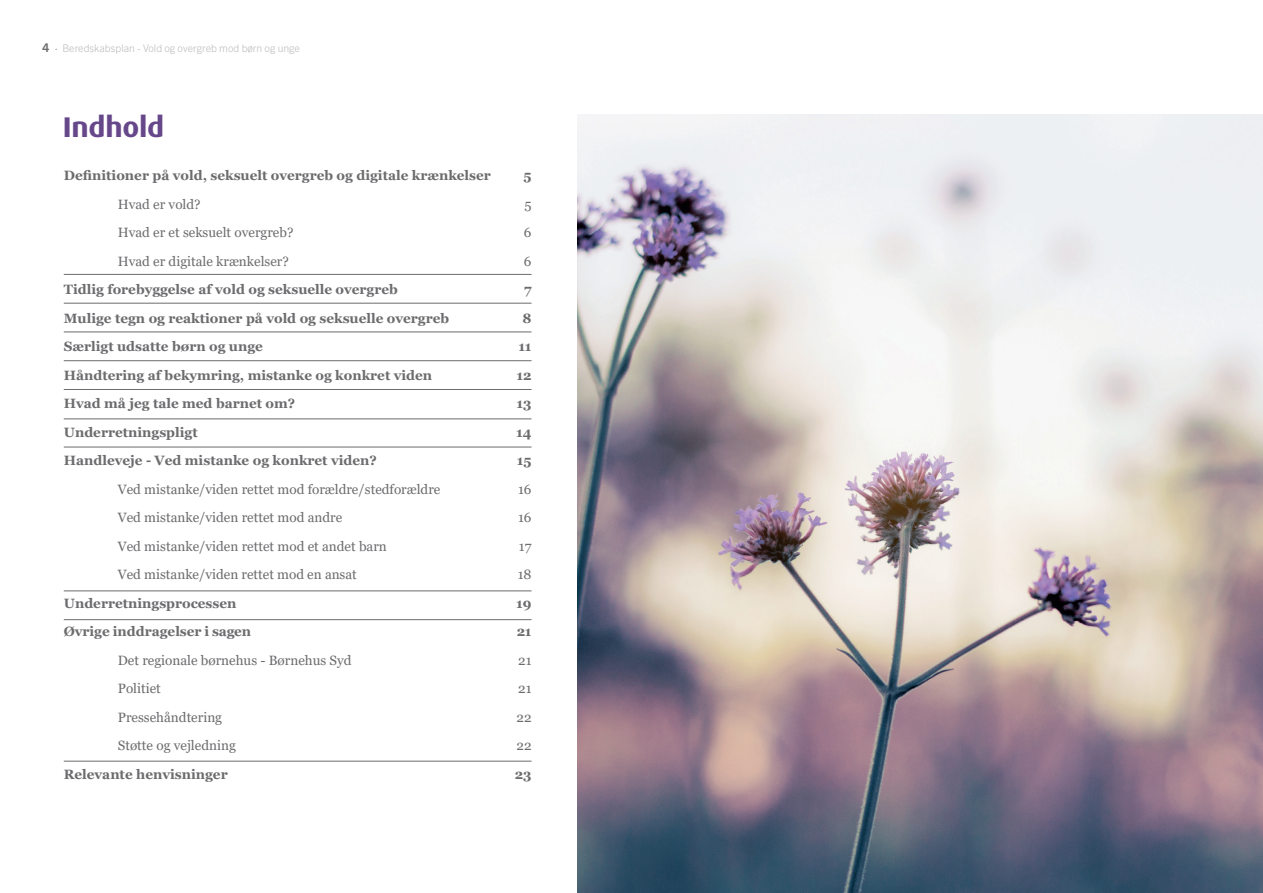
<style>
.page{position:relative;width:1263px;height:893px;background:#fff}
.page>*{position:absolute;margin:0;border:0;box-sizing:border-box;transform-origin:0 0}
.t1{font:700 28.5px "Dax Pro";letter-spacing:-.01em;color:#66488a;scale:1.05 1}
.t2{font:700 13.5px "Georgia";color:#6c6c6f}
.t3{font:13.5px "Georgia";color:#6c6c6f}
.t4{font:300 10.5px "Trade Gothic Next LT Pro";color:#babbbe}
.s1{font-weight:700;font-size:12px;color:#6c6c6f}
.s2{color:#6c6c6f}
</style>
<div class="page">
<img style="left:578px;top:115px;width:685px;height:778px">
<hr style="left:64px;top:418px;width:467px;height:1px;background:#6c6c6f">
<hr style="left:64px;top:274px;width:467px;height:1px;background:#6c6c6f">
<hr style="left:64px;top:303px;width:467px;height:1px;background:#6c6c6f">
<hr style="left:64px;top:332px;width:467px;height:1px;background:#6c6c6f">
<hr style="left:64px;top:360px;width:467px;height:1px;background:#6c6c6f">
<hr style="left:64px;top:389px;width:467px;height:1px;background:#6c6c6f">
<hr style="left:64px;top:447px;width:467px;height:1px;background:#6c6c6f">
<hr style="left:64px;top:590px;width:467px;height:1px;background:#6c6c6f">
<hr style="left:64px;top:619px;width:467px;height:1px;background:#6c6c6f">
<hr style="left:64px;top:761px;width:467px;height:1px;background:#6c6c6f">
<p class="t4" style="left:43px;top:41px;width:259px"><span class="s1">4</span> <span class="s2">·</span> Beredskabsplan - Vold og overgreb mod børn og unge</p>
<h1 class="t1" style="left:63px;top:109px;width:98px">Indhold</h1>
<p class="t2" style="left:64px;top:167px;width:429px">Definitioner på vold, seksuelt overgreb og digitale krænkelser</p>
<p class="t2" style="left:523px;top:167px;width:10px">5</p>
<p class="t3" style="left:118px;top:196px;width:84px">Hvad er vold?</p>
<p class="t3" style="left:524px;top:196px;width:9px">5</p>
<p class="t3" style="left:118px;top:224px;width:177px">Hvad er et seksuelt overgreb?</p>
<p class="t3" style="left:524px;top:224px;width:9px">6</p>
<p class="t3" style="left:118px;top:253px;width:173px">Hvad er digitale krænkelser?</p>
<p class="t3" style="left:524px;top:253px;width:9px">6</p>
<p class="t2" style="left:64px;top:281px;width:336px">Tidlig forebyggelse af vold og seksuelle overgreb</p>
<p class="t2" style="left:524px;top:281px;width:9px">7</p>
<p class="t2" style="left:64px;top:309px;width:387px">Mulige tegn og reaktioner på vold og seksuelle overgreb</p>
<p class="t2" style="left:522px;top:309px;width:11px">8</p>
<p class="t2" style="left:64px;top:338px;width:201px">Særligt udsatte børn og unge</p>
<p class="t2" style="left:518px;top:338px;width:15px">11</p>
<p class="t2" style="left:64px;top:366px;width:370px">Håndtering af bekymring, mistanke og konkret viden</p>
<p class="t2" style="left:516px;top:366px;width:17px">12</p>
<p class="t2" style="left:64px;top:395px;width:233px">Hvad må jeg tale med barnet om?</p>
<p class="t2" style="left:516px;top:395px;width:17px">13</p>
<p class="t2" style="left:64px;top:423px;width:135px">Underretningspligt</p>
<p class="t2" style="left:516px;top:423px;width:17px">14</p>
<p class="t2" style="left:64px;top:452px;width:315px">Handleveje - Ved mistanke og konkret viden?</p>
<p class="t2" style="left:517px;top:452px;width:16px">15</p>
<p class="t3" style="left:118px;top:481px;width:324px">Ved mistanke/viden rettet mod forældre/stedforældre</p>
<p class="t3" style="left:518px;top:481px;width:15px">16</p>
<p class="t3" style="left:118px;top:509px;width:226px">Ved mistanke/viden rettet mod andre</p>
<p class="t3" style="left:518px;top:509px;width:15px">16</p>
<p class="t3" style="left:118px;top:538px;width:271px">Ved mistanke/viden rettet mod et andet barn</p>
<p class="t3" style="left:519px;top:538px;width:14px">17</p>
<p class="t3" style="left:118px;top:566px;width:240px">Ved mistanke/viden rettet mod en ansat</p>
<p class="t3" style="left:518px;top:566px;width:15px">18</p>
<p class="t2" style="left:64px;top:594px;width:174px">Underretningsprocessen</p>
<p class="t2" style="left:516px;top:594px;width:17px">19</p>
<p class="t2" style="left:64px;top:623px;width:189px">Øvrige inddragelser i sagen</p>
<p class="t2" style="left:517px;top:623px;width:16px">21</p>
<p class="t3" style="left:118px;top:652px;width:235px">Det regionale børnehus - Børnehus Syd</p>
<p class="t3" style="left:518px;top:652px;width:15px">21</p>
<p class="t3" style="left:118px;top:680px;width:45px">Politiet</p>
<p class="t3" style="left:518px;top:680px;width:15px">21</p>
<p class="t3" style="left:118px;top:709px;width:106px">Pressehåndtering</p>
<p class="t3" style="left:516px;top:709px;width:17px">22</p>
<p class="t3" style="left:118px;top:737px;width:120px">Støtte og vejledning</p>
<p class="t3" style="left:516px;top:737px;width:17px">22</p>
<p class="t2" style="left:64px;top:765px;width:165px">Relevante henvisninger</p>
<p class="t2" style="left:515px;top:765px;width:18px">23</p>
</div>
